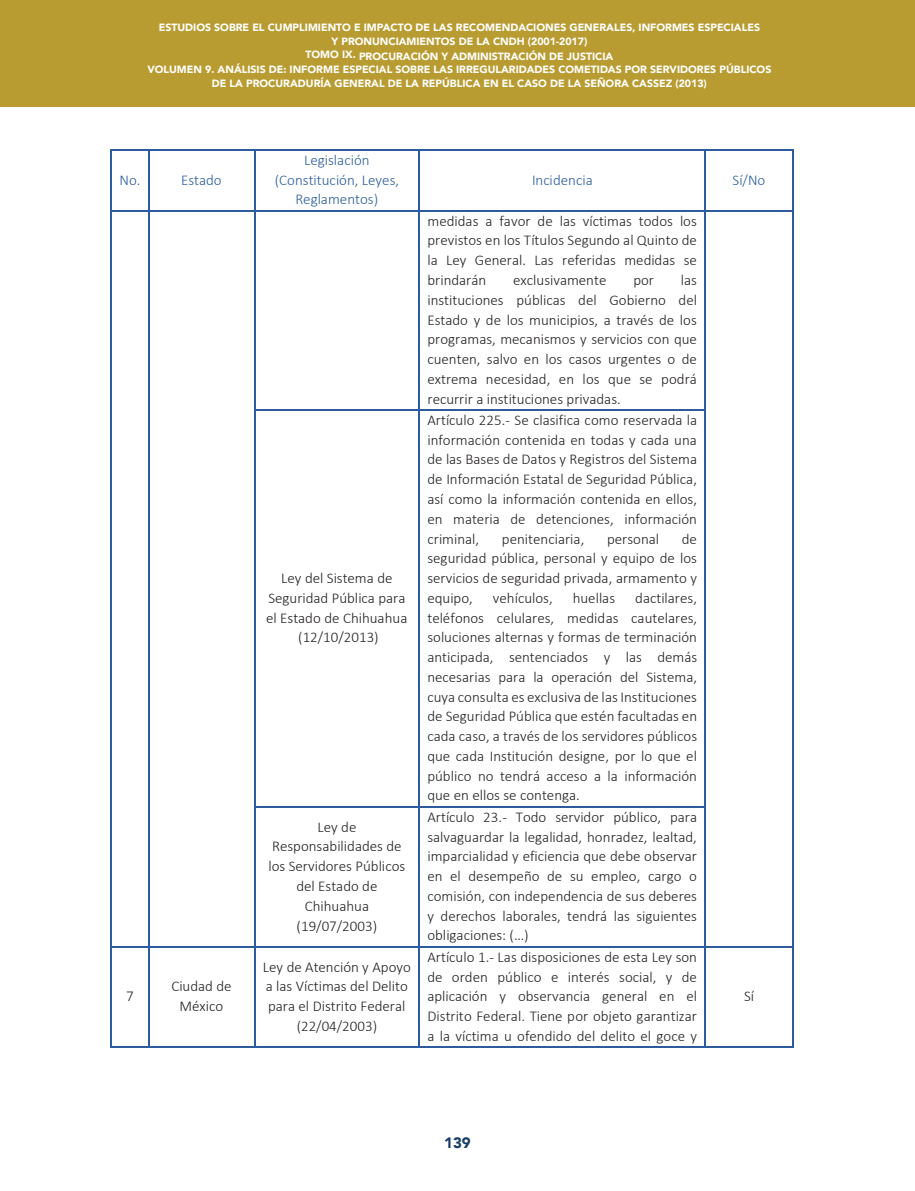
<style>
.page{position:relative;width:915px;height:1191px;background:#fff}
.page>*{position:absolute;margin:0;border:0;box-sizing:border-box;transform-origin:0 0}
.t1{font:300 15px/19.8px "Calibri";color:#231f20;text-align:justify}
.t2{font:300 15px/19.8px "Calibri";color:#2c5c9d;text-align:center}
.t3{font:900 15px "Avenir";color:#163c68}
.t4{font:900 10.5px/13.5px "Avenir";color:#fff;text-align:center}
</style>
<div class="page">
<div style="left:0;top:0;width:914px;height:106px;background:#b99c31"></div>
<hr style="left:112px;top:149px;width:36px;height:1px;background:#2c5c9d">
<hr style="left:149px;top:149px;width:105px;height:1px;background:#2c5c9d">
<hr style="left:255px;top:149px;width:163px;height:1px;background:#2c5c9d">
<hr style="left:420px;top:149px;width:284px;height:1px;background:#2c5c9d">
<hr style="left:705px;top:149px;width:86px;height:1px;background:#2c5c9d">
<hr style="left:111px;top:150px;width:1px;height:60px;background:#2c5c9d">
<hr style="left:148px;top:150px;width:1px;height:60px;background:#2c5c9d">
<hr style="left:254px;top:150px;width:1px;height:60px;background:#2c5c9d">
<hr style="left:418px;top:150px;width:2px;height:60px;background:#2c5c9d">
<hr style="left:704px;top:150px;width:1px;height:60px;background:#2c5c9d">
<hr style="left:791px;top:150px;width:2px;height:60px;background:#2c5c9d">
<hr style="left:112px;top:210px;width:36px;height:1px;background:#2c5c9d">
<hr style="left:149px;top:210px;width:105px;height:1px;background:#2c5c9d">
<hr style="left:255px;top:210px;width:163px;height:1px;background:#2c5c9d">
<hr style="left:420px;top:210px;width:284px;height:1px;background:#2c5c9d">
<hr style="left:705px;top:210px;width:86px;height:1px;background:#2c5c9d">
<hr style="left:111px;top:211px;width:1px;height:198px;background:#2c5c9d">
<hr style="left:148px;top:211px;width:1px;height:198px;background:#2c5c9d">
<hr style="left:254px;top:211px;width:1px;height:198px;background:#2c5c9d">
<hr style="left:418px;top:211px;width:2px;height:198px;background:#2c5c9d">
<hr style="left:704px;top:211px;width:1px;height:198px;background:#2c5c9d">
<hr style="left:791px;top:211px;width:2px;height:198px;background:#2c5c9d">
<hr style="left:255px;top:409px;width:163px;height:1px;background:#2c5c9d">
<hr style="left:420px;top:409px;width:284px;height:1px;background:#2c5c9d">
<hr style="left:111px;top:410px;width:1px;height:396px;background:#2c5c9d">
<hr style="left:148px;top:410px;width:1px;height:396px;background:#2c5c9d">
<hr style="left:254px;top:410px;width:1px;height:396px;background:#2c5c9d">
<hr style="left:418px;top:410px;width:2px;height:396px;background:#2c5c9d">
<hr style="left:704px;top:410px;width:1px;height:396px;background:#2c5c9d">
<hr style="left:791px;top:410px;width:2px;height:396px;background:#2c5c9d">
<hr style="left:255px;top:806px;width:163px;height:1px;background:#2c5c9d">
<hr style="left:420px;top:806px;width:284px;height:1px;background:#2c5c9d">
<hr style="left:111px;top:807px;width:1px;height:139px;background:#2c5c9d">
<hr style="left:148px;top:807px;width:1px;height:139px;background:#2c5c9d">
<hr style="left:254px;top:807px;width:1px;height:139px;background:#2c5c9d">
<hr style="left:418px;top:807px;width:2px;height:139px;background:#2c5c9d">
<hr style="left:704px;top:807px;width:1px;height:139px;background:#2c5c9d">
<hr style="left:791px;top:807px;width:2px;height:139px;background:#2c5c9d">
<hr style="left:112px;top:946px;width:36px;height:1px;background:#2c5c9d">
<hr style="left:149px;top:946px;width:105px;height:1px;background:#2c5c9d">
<hr style="left:255px;top:946px;width:163px;height:1px;background:#2c5c9d">
<hr style="left:420px;top:946px;width:284px;height:1px;background:#2c5c9d">
<hr style="left:705px;top:946px;width:86px;height:1px;background:#2c5c9d">
<hr style="left:111px;top:947px;width:1px;height:99px;background:#2c5c9d">
<hr style="left:112px;top:1046px;width:36px;height:1px;background:#2c5c9d">
<hr style="left:148px;top:947px;width:1px;height:99px;background:#2c5c9d">
<hr style="left:149px;top:1046px;width:105px;height:1px;background:#2c5c9d">
<hr style="left:254px;top:947px;width:1px;height:99px;background:#2c5c9d">
<hr style="left:255px;top:1046px;width:163px;height:1px;background:#2c5c9d">
<hr style="left:418px;top:947px;width:2px;height:99px;background:#2c5c9d">
<hr style="left:420px;top:1046px;width:284px;height:1px;background:#2c5c9d">
<hr style="left:704px;top:947px;width:1px;height:99px;background:#2c5c9d">
<hr style="left:705px;top:1046px;width:86px;height:1px;background:#2c5c9d">
<hr style="left:791px;top:947px;width:2px;height:99px;background:#2c5c9d">
<p class="t4" style="left:159px;top:21px;width:602px">ESTUDIOS SOBRE EL CUMPLIMIENTO E IMPACTO DE LAS RECOMENDACIONES GENERALES, INFORMES ESPECIALES<br>Y PRONUNCIAMIENTOS DE LA CNDH (2001-2017)</p>
<p class="t4" style="left:147px;top:49px;width:625px">TOMO IX. PROCURACIÓN Y ADMINISTRACIÓN DE JUSTICIA<br>VOLUMEN 9. ANÁLISIS DE: INFORME ESPECIAL SOBRE LAS IRREGULARIDADES COMETIDAS POR SERVIDORES PÚBLICOS<br>DE LA PROCURADURÍA GENERAL DE LA REPÚBLICA EN EL CASO DE LA SEÑORA CASSEZ (2013)</p>
<p class="t2" style="left:119px;top:170px;width:22px">No.</p>
<p class="t2" style="left:181px;top:170px;width:42px">Estado</p>
<p class="t1" style="left:126px;top:986px;width:9px">7</p>
<p class="t1" style="left:171px;top:976px;width:62px;text-align:center">Ciudad de<br>México</p>
<p class="t2" style="left:275px;top:150px;width:126px">Legislación (Constitución, Leyes,<br>Reglamentos)</p>
<p class="t1" style="left:266px;top:568px;width:143px;text-align:center">Ley del Sistema de<br>Seguridad Pública para el Estado de Chihuahua (12/10/2013)</p>
<p class="t2" style="left:532px;top:170px;width:62px">Incidencia</p>
<p class="t2" style="left:732px;top:170px;width:34px">Sí/No</p>
<p class="t1" style="left:427px;top:211px;width:271px">medidas a favor de las víctimas todos los previstos en los Títulos Segundo al Quinto de la Ley General. Las referidas medidas se brindarán</p>
<p class="t1" style="left:427px;top:270px;width:271px;text-indent:253px">las instituciones públicas del Gobierno del Estado y de los municipios, a través de los programas, mecanismos y servicios con que cuenten, salvo en los casos urgentes o de extrema necesidad, en los que se podrá recurrir a instituciones privadas.</p>
<p class="t1" style="left:513px;top:270px;width:95px">exclusivamente</p>
<p class="t1" style="left:633px;top:270px;width:22px">por</p>
<p class="t1" style="left:427px;top:410px;width:271px">Artículo 225.- Se clasifica como reservada la información contenida en todas y cada una de las Bases de Datos y Registros del Sistema de Información Estatal de Seguridad Pública, así como la información contenida en ellos, en materia de detenciones, información criminal,</p>
<p class="t1" style="left:501px;top:528px;width:84px">penitenciaria,</p>
<p class="t1" style="left:607px;top:528px;width:54px">personal</p>
<p class="t1" style="left:427px;top:528px;width:271px;text-indent:254px">de seguridad pública, personal y equipo de los servicios de seguridad privada, armamento y equipo,</p>
<p class="t1" style="left:492px;top:588px;width:61px">vehículos,</p>
<p class="t1" style="left:572px;top:588px;width:44px">huellas</p>
<p class="t1" style="left:427px;top:588px;width:271px;text-indent:208px">dactilares, teléfonos celulares, medidas cautelares, soluciones alternas y formas de terminación anticipada, sentenciados y las demás necesarias para la operación del Sistema, cuya consulta es exclusiva de las Instituciones de Seguridad Pública que estén facultadas en cada caso, a través de los servidores públicos que cada Institución designe, por lo que el público no tendrá acceso a la información que en ellos se contenga.</p>
<p class="t1" style="left:268px;top:816px;width:138px;text-align:center">Ley de<br>Responsabilidades de los Servidores Públicos del Estado de<br>Chihuahua (19/07/2003)</p>
<p class="t1" style="left:427px;top:806px;width:271px">Artículo 23.- Todo servidor público, para salvaguardar la legalidad, honradez, lealtad, imparcialidad y eficiencia que debe observar en el desempeño de su empleo, cargo o comisión, con independencia de sus deberes y derechos laborales, tendrá las siguientes obligaciones: (…)</p>
<p class="t1" style="left:263px;top:956px;width:149px;text-align:center">Ley de Atención y Apoyo a las Víctimas del Delito para el Distrito Federal (22/04/2003)</p>
<p class="t1" style="left:427px;top:946px;width:271px">Artículo 1.- Las disposiciones de esta Ley son de orden público e interés social, y de aplicación y observancia general en el Distrito Federal. Tiene por objeto garantizar a la víctima u ofendido del delito el goce y</p>
<p class="t1" style="left:743px;top:986px;width:12px">Sí</p>
<p class="t3" style="left:444px;top:1130px;width:28px">139</p>
</div>
